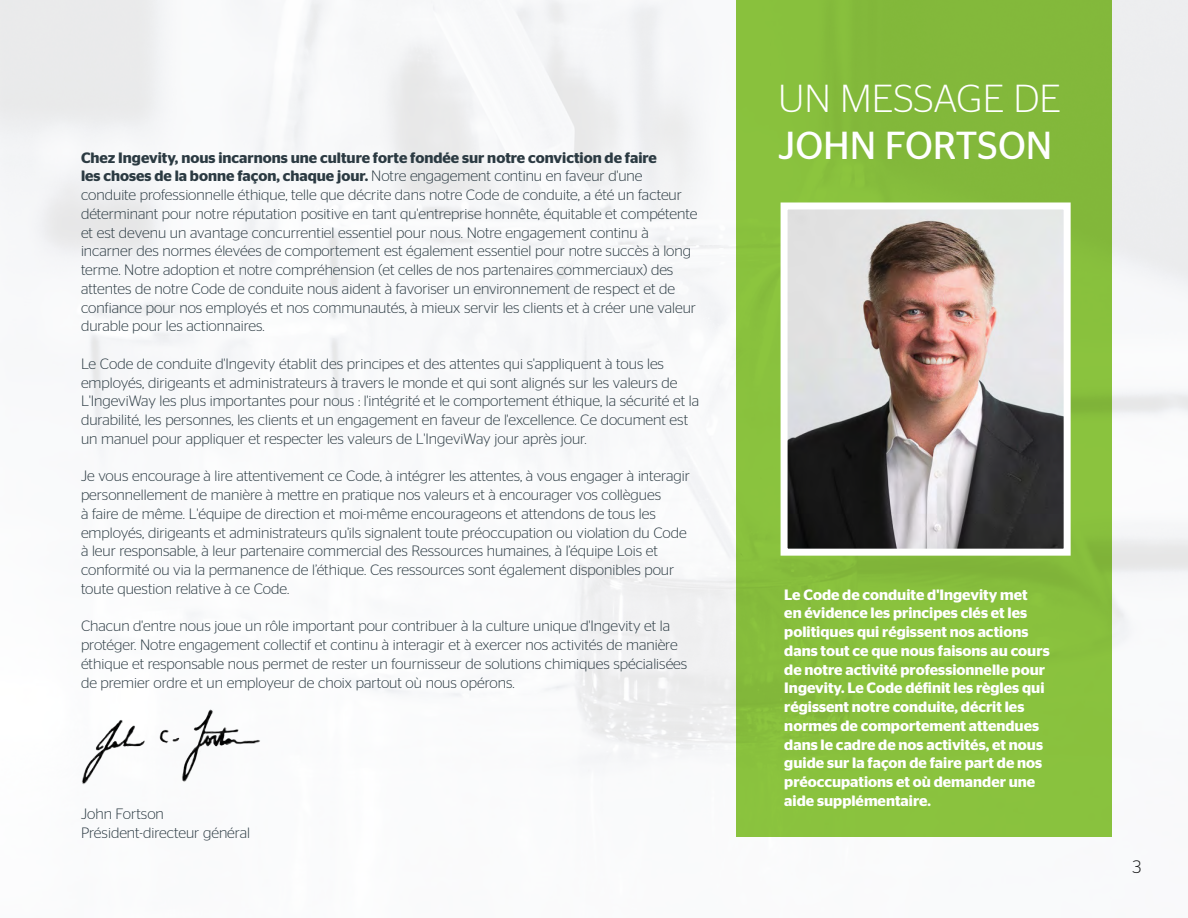
<style>
.page{position:relative;width:1188px;height:918px;background:#fff}
.page>*{position:absolute;margin:0;border:0;box-sizing:border-box;transform-origin:0 0}
.t1{font:300 39px "Stag Sans";color:#fff}
.t2{font:39px "Stag Sans";color:#fff}
.t3{font:300 18px "Stag Sans";color:#000}
.t4{font:300 15px/18.8px "Stag Sans";color:#2b3a42}
.t5{font:600 15px/18.8px "Stag Sans";color:#fff}
.s1{font-weight:600}
</style>
<div class="page">
<div style="left:736px;top:0;width:376px;height:837px;background:#8dc63f"></div>
<svg style="left:789px;top:210px;width:274px;height:338px"></svg>
<div style="left:781px;top:202px;width:290px;height:354px;border:7px solid #fff"></div>
<img style="left:75px;top:706px;width:186px;height:79px">
<p class="t4" style="left:81px;top:148px;width:618px"><span class="s1">Chez Ingevity, nous incarnons une culture forte fondée sur notre conviction de faire<br>les choses de la bonne façon, chaque jour.</span> Notre engagement continu en faveur d'une conduite professionnelle éthique, telle que décrite dans notre Code de conduite, a été un facteur déterminant pour notre réputation positive en tant qu'entreprise honnête, équitable et compétente et est devenu un avantage concurrentiel essentiel pour nous. Notre engagement continu à incarner des normes élevées de comportement est également essentiel pour notre succès à long terme. Notre adoption et notre compréhension (et celles de nos partenaires commerciaux) des attentes de notre Code de conduite nous aident à favoriser un environnement de respect et de confiance pour nos employés et nos communautés, à mieux servir les clients et à créer une valeur durable pour les actionnaires.</p>
<p class="t4" style="left:81px;top:354px;width:620px">Le Code de conduite d'Ingevity établit des principes et des attentes qui s'appliquent à tous les employés, dirigeants et administrateurs à travers le monde et qui sont alignés sur les valeurs de L'IngeviWay les plus importantes pour nous : l'intégrité et le comportement éthique, la sécurité et la durabilité, les personnes, les clients et un engagement en faveur de l'excellence. Ce document est un manuel pour appliquer et respecter les valeurs de L'IngeviWay jour après jour.</p>
<p class="t4" style="left:81px;top:467px;width:610px">Je vous encourage à lire attentivement ce Code, à intégrer les attentes, à vous engager à interagir personnellement de manière à mettre en pratique nos valeurs et à encourager vos collègues<br>à faire de même. L'équipe de direction et moi-même encourageons et attendons de tous les employés, dirigeants et administrateurs qu'ils signalent toute préoccupation ou violation du Code à leur responsable, à leur partenaire commercial des Ressources humaines, à l’équipe Lois et conformité ou via la permanence de l’éthique. Ces ressources sont également disponibles pour toute question relative à ce Code.</p>
<p class="t4" style="left:81px;top:617px;width:608px">Chacun d'entre nous joue un rôle important pour contribuer à la culture unique d'Ingevity et la protéger. Notre engagement collectif et continu à interagir et à exercer nos activités de manière éthique et responsable nous permet de rester un fournisseur de solutions chimiques spécialisées de premier ordre et un employeur de choix partout où nous opérons.</p>
<p class="t4" style="left:81px;top:804px;width:171px">John Fortson<br>Président-directeur général</p>
<h1 class="t1" style="left:778px;top:77px;width:284px">UN MESSAGE DE</h1>
<h1 class="t2" style="left:778px;top:123px;width:276px">JOHN FORTSON</h1>
<p class="t5" style="left:784px;top:585px;width:267px">Le Code de conduite d'Ingevity met<br>en évidence les principes clés et les politiques qui régissent nos actions dans tout ce que nous faisons au cours de notre activité professionnelle pour Ingevity. Le Code définit les règles qui régissent notre conduite, décrit les normes de comportement attendues dans le cadre de nos activités, et nous guide sur la façon de faire part de nos préoccupations et où demander une aide supplémentaire.</p>
<p class="t3" style="left:1132px;top:857px;width:10px">3</p>
</div>
